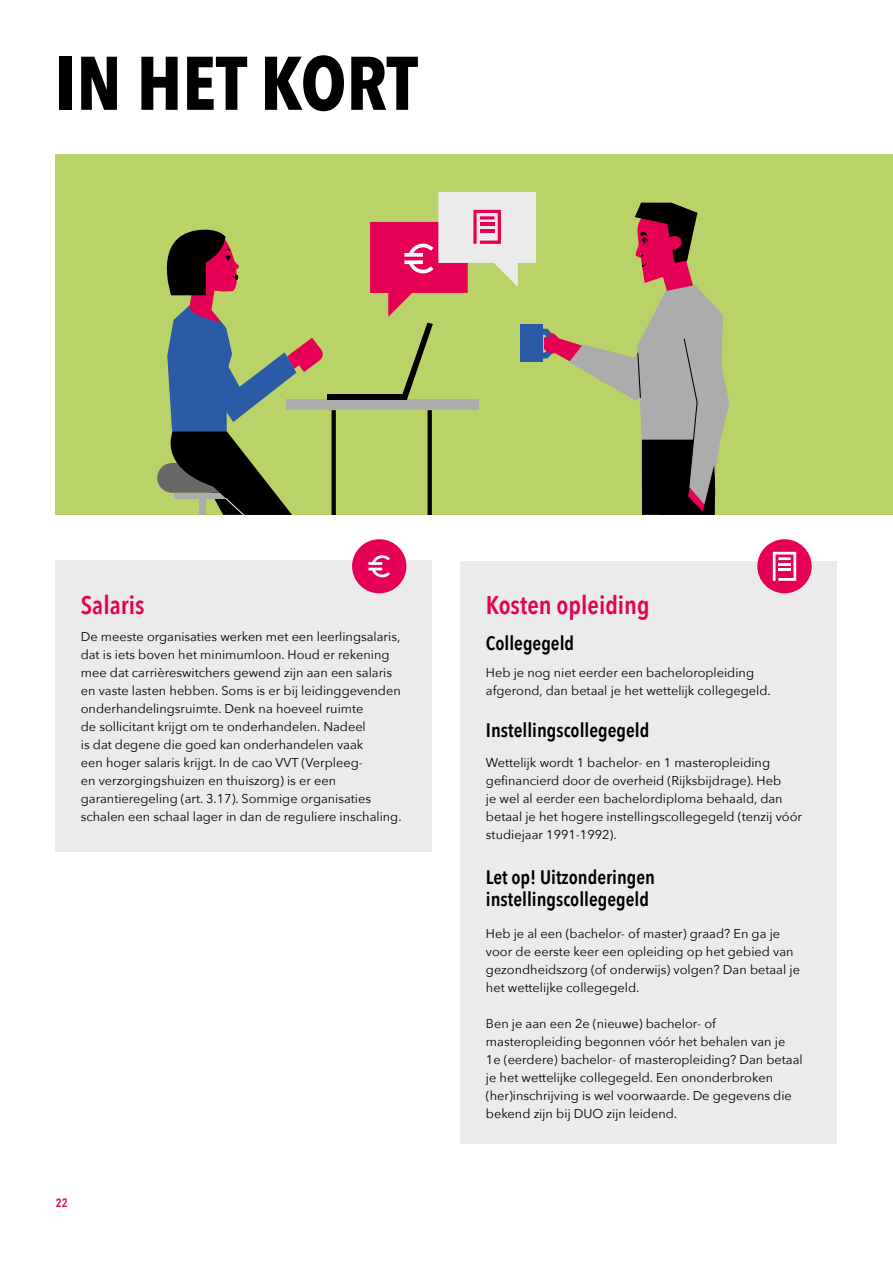
<style>
.page{position:relative;width:893px;height:1263px;background:#fff}
.page>*{position:absolute;margin:0;border:0;box-sizing:border-box;transform-origin:0 0}
.H1_-_Titel{font:700 75px "Avenir Next Condensed";color:#000}
.H2_-_kopjes{font:600 25.5px "Avenir Next Condensed";color:#e50056}
.H3_subkopje{font:600 19.5px/22.5px "Avenir Next Condensed";color:#000}
.H3_subkopje_na_titel{font:600 19.5px "Avenir Next Condensed";color:#000}
.Broodtekst{font:12.75px/18px "Avenir Next";color:#000}
.t1{font:600 12px "Avenir Next Condensed";color:#e50056}
</style>
<div class="page">
<div style="left:56px;top:155px;width:837px;height:360px;background:#bad369"></div>
<div style="left:286px;top:399px;width:192px;height:11px;background:#acacac"></div>
<svg style="left:332px;top:410px;width:4px;height:105px"></svg>
<div style="left:327px;top:394px;width:80px;height:5px;background:#000"></div>
<svg style="left:157px;top:229px;width:166px;height:286px"></svg>
<div style="left:55px;top:561px;width:377px;height:291px;background:#ebebeb"></div>
<div style="left:352px;top:539px;width:54px;height:54px;background:#e50056;border-radius:50%"></div>
<svg style="left:368px;top:555px;width:22px;height:22px"></svg>
<div style="left:460px;top:561px;width:377px;height:582px;background:#ebebeb"></div>
<div style="left:757px;top:539px;width:55px;height:54px;background:#e50056;border-radius:50%"></div>
<svg style="left:773px;top:552px;width:23px;height:29px"></svg>
<svg style="left:370px;top:192px;width:360px;height:323px"></svg>
<p class="H1_-_Titel" style="left:55px;top:38px;width:364px">IN HET KORT</p>
<p class="H2_-_kopjes" style="left:81px;top:583px;width:65px">Salaris</p>
<p class="Broodtekst" style="left:81px;top:627px;width:322px">De meeste organisaties werken met een leerlingsalaris, dat is iets boven het minimumloon. Houd er rekening mee dat carrièreswitchers gewend zijn aan een salaris en vaste lasten hebben. Soms is er bij leidinggevenden onderhandelingsruimte. Denk na hoeveel ruimte<br>de sollicitant krijgt om te onderhandelen. Nadeel<br>is dat degene die goed kan onderhandelen vaak<br>een hoger salaris krijgt. In de cao VVT (Verpleeg-<br>en verzorgingshuizen en thuiszorg) is er een garantieregeling (art. 3.17). Sommige organisaties schalen een schaal lager in dan de reguliere inschaling.</p>
<p class="t1" style="left:56px;top:1193px;width:14px">22</p>
<p class="H2_-_kopjes" style="left:486px;top:583px;width:165px">Kosten opleiding</p>
<p class="H3_subkopje_na_titel" style="left:486px;top:626px;width:90px">Collegegeld</p>
<p class="Broodtekst" style="left:486px;top:663px;width:286px">Heb je nog niet eerder een bacheloropleiding afgerond, dan betaal je het wettelijk collegegeld.</p>
<p class="H3_subkopje" style="left:486px;top:718px;width:165px">Instellingscollegegeld</p>
<p class="Broodtekst" style="left:486px;top:753px;width:318px">Wettelijk wordt 1 bachelor- en 1 masteropleiding gefinancierd door de overheid (Rijksbijdrage). Heb<br>je wel al eerder een bachelordiploma behaald, dan betaal je het hogere instellingscollegegeld (tenzij vóór studiejaar 1991-1992).</p>
<p class="H3_subkopje" style="left:486px;top:865px;width:171px">Let op! Uitzonderingen instellingscollegegeld</p>
<p class="Broodtekst" style="left:486px;top:924px;width:315px">Heb je al een (bachelor- of master) graad? En ga je voor de eerste keer een opleiding op het gebied van gezondheidszorg (of onderwijs) volgen? Dan betaal je het wettelijke collegegeld.</p>
<p class="Broodtekst" style="left:486px;top:1014px;width:318px">Ben je aan een 2e (nieuwe) bachelor- of masteropleiding begonnen vóór het behalen van je 1e (eerdere) bachelor- of masteropleiding? Dan betaal je het wettelijke collegegeld. Een ononderbroken (her)inschrijving is wel voorwaarde. De gegevens die bekend zijn bij DUO zijn leidend.</p>
</div>
